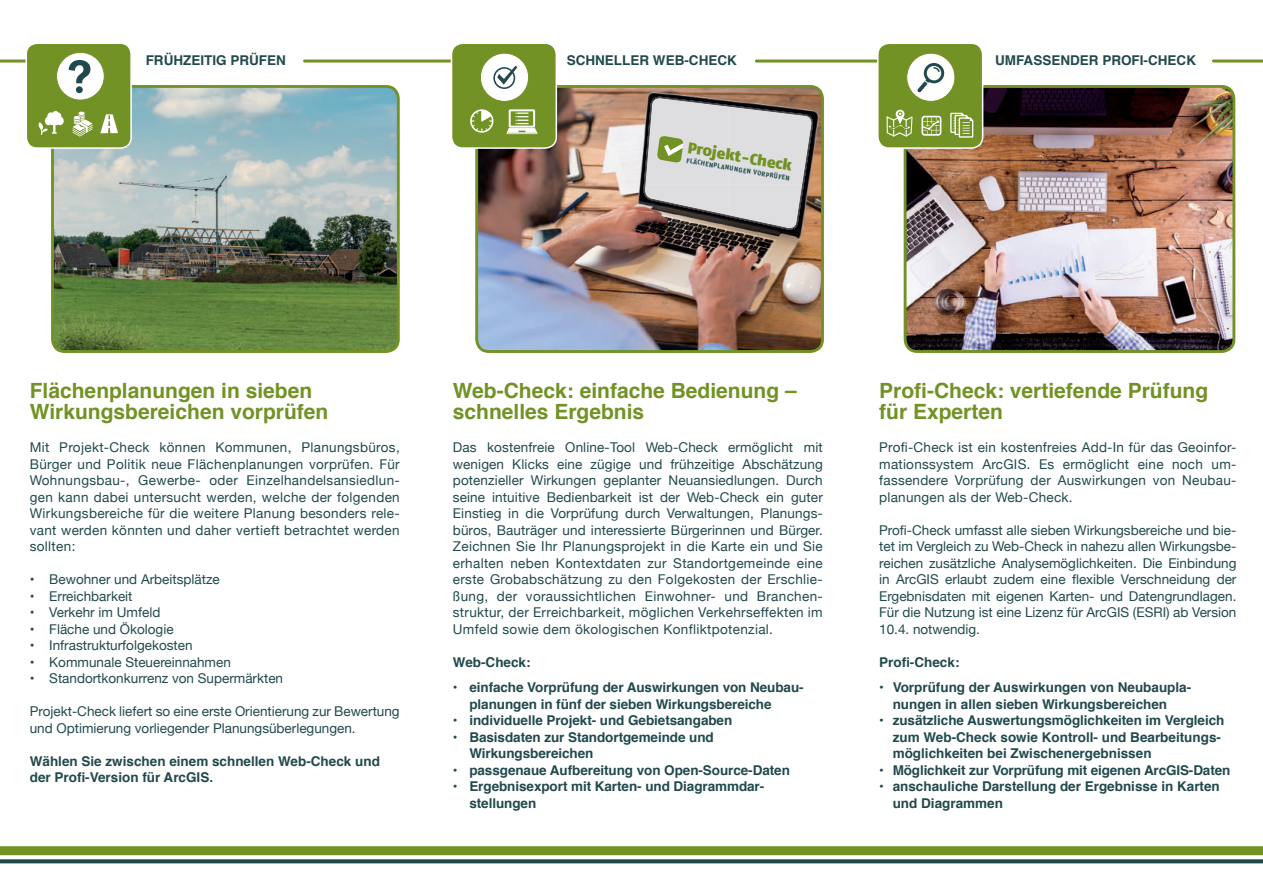
<style>
.page{position:relative;width:1263px;height:893px;background:#fff}
.page>*{position:absolute;margin:0;border:0;box-sizing:border-box;transform-origin:0 0}
.t1{font:700 21px/21px "Helvetica";color:#729225}
.t2{font:900 15.75px "Fago No";color:#729225}
.t3{font:13.5px/16.5px "Helvetica Neue";color:#21494d;text-align:justify}
.t4{font:700 13.5px/16.5px "Helvetica";letter-spacing:-.005em;color:#21494d}
.t5{font:6.75px "Fago No Bold Lf";color:#21494d}
.s1{font-size:12.9px}
</style>
<div class="page">
<img style="left:479px;top:89px;width:341px;height:260px">
<div style="left:475px;top:85px;width:349px;height:268px;border:3px solid #729225;border-radius:12px"></div>
<div style="left:686px;top:141px;width:85px;height:44px;background:#dedee0"></div>
<img style="left:645px;top:185px;width:83px;height:30px">
<img style="left:728px;top:185px;width:43px;height:43px">
<img style="left:729px;top:105px;width:84px;height:1px">
<img style="left:686px;top:225px;width:85px;height:1px">
<img style="left:648px;top:97px;width:81px;height:44px">
<img style="left:728px;top:106px;width:85px;height:35px">
<img style="left:643px;top:141px;width:43px;height:66px">
<img style="left:771px;top:141px;width:39px;height:88px">
<img style="left:686px;top:206px;width:85px;height:19px">
<hr style="left:0;top:60px;width:43px;height:3px;background:#729225">
<svg style="left:0;top:859px;width:1263px;height:4px;background:#315659"></svg>
<div style="left:0;top:846px;width:1263px;height:9px;background:#729225"></div>
<hr style="left:304px;top:60px;width:162px;height:3px;background:#729225">
<img style="left:55px;top:89px;width:341px;height:260px">
<div style="left:51px;top:85px;width:349px;height:268px;border:3px solid #729225;border-radius:12px"></div>
<div style="left:26px;top:43px;width:105px;height:105px;background:#729225;border-radius:11px"></div>
<div style="left:26px;top:43px;width:106px;height:106px;border:2px solid #fff;border-radius:11px"></div>
<div style="left:57px;top:52px;width:47px;height:48px;background:#fff;border-radius:50%"></div>
<div style="left:56px;top:52px;width:49px;height:48px;border:1px solid #729225;border-radius:50%"></div>
<svg style="left:69px;top:60px;width:21px;height:23px"></svg>
<div style="left:76px;top:86px;width:7px;height:7px;background:#21494d;border-radius:50%"></div>
<svg style="left:38px;top:111px;width:26px;height:24px"></svg>
<svg style="left:73px;top:111px;width:20px;height:26px"></svg>
<svg style="left:100px;top:114px;width:18px;height:20px"></svg>
<img style="left:906px;top:87px;width:327px;height:264px">
<div style="left:904px;top:85px;width:331px;height:268px;border:3px solid #729225;border-radius:12px"></div>
<hr style="left:1213px;top:60px;width:50px;height:3px;background:#729225">
<hr style="left:756px;top:60px;width:140px;height:3px;background:#729225">
<div style="left:878px;top:43px;width:105px;height:105px;background:#729225;border-radius:11px"></div>
<div style="left:877px;top:43px;width:106px;height:106px;border:2px solid #fff;border-radius:11px"></div>
<div style="left:907px;top:53px;width:48px;height:48px;background:#fff;border-radius:50%"></div>
<div style="left:906px;top:53px;width:49px;height:49px;border:1px solid #729225;border-radius:50%"></div>
<svg style="left:917px;top:63px;width:27px;height:29px"></svg>
<svg style="left:921px;top:116px;width:20px;height:20px"></svg>
<svg style="left:950px;top:113px;width:23px;height:25px"></svg>
<svg style="left:886px;top:110px;width:27px;height:27px"></svg>
<svg style="left:657px;top:135px;width:26px;height:28px"></svg>
<div style="left:451px;top:43px;width:105px;height:105px;background:#729225;border-radius:11px"></div>
<div style="left:451px;top:43px;width:106px;height:106px;border:2px solid #fff;border-radius:11px"></div>
<svg style="left:470px;top:109px;width:23px;height:24px"></svg>
<svg style="left:506px;top:109px;width:32px;height:25px"></svg>
<div style="left:480px;top:53px;width:49px;height:48px;background:#fff;border-radius:50%"></div>
<div style="left:480px;top:53px;width:49px;height:49px;border:1px solid #729225;border-radius:50%"></div>
<svg style="left:493px;top:66px;width:24px;height:23px"></svg>
<p class="t4" style="left:146px;top:53px;width:142px">FRÜHZEITIG PRÜFEN</p>
<p class="t4" style="left:567px;top:53px;width:172px">SCHNELLER WEB-CHECK</p>
<p class="t4" style="left:995px;top:53px;width:203px">UMFASSENDER PROFI-CHECK</p>
<p class="t2" style="left:690px;top:138px;width:107px;rotate:10deg">Projekt<span class="s1">-</span>Check</p>
<p class="t5" style="left:687px;top:156px;width:106px;rotate:10deg">FLÄCHENPLANUNGEN VORPRÜFEN</p>
<h1 class="t1" style="left:30px;top:381px;width:300px">Flächenplanungen in sieben<br>Wirkungsbereichen vorprüfen</h1>
<p class="t3" style="left:30px;top:440px;width:371px">Mit Projekt-Check können Kommunen, Planungsbüros, Bürger und Politik neue Flächenplanungen vorprüfen. Für Wohnungsbau-, Gewerbe- oder Einzelhandelsansiedlun&shy;gen kann dabei untersucht werden, welche der folgenden Wirkungsbereiche für die weitere Planung besonders rele&shy;vant werden könnten und daher vertieft betrachtet werden sollten:</p>
<p class="t3" style="left:30px;top:572px;width:191px">• Bewohner und Arbeitsplätze</p>
<p class="t3" style="left:30px;top:589px;width:104px">• Erreichbarkeit</p>
<p class="t3" style="left:30px;top:605px;width:132px">• Verkehr im Umfeld</p>
<p class="t3" style="left:30px;top:622px;width:145px">• Fläche und Ökologie</p>
<p class="t3" style="left:30px;top:638px;width:164px">• Infrastrukturfolgekosten</p>
<p class="t3" style="left:30px;top:655px;width:203px">• Kommunale Steuereinnahmen</p>
<p class="t3" style="left:30px;top:671px;width:255px">• Standortkonkurrenz von Supermärkten</p>
<p class="t3" style="left:30px;top:704px;width:371px">Projekt-Check liefert so eine erste Orientierung zur Bewertung und Optimierung vorliegender Planungsüberlegungen.</p>
<p class="t4" style="left:30px;top:753px;width:352px">Wählen Sie zwischen einem schnellen Web-Check und der Profi-Version für ArcGIS.</p>
<h1 class="t1" style="left:453px;top:381px;width:345px">Web-Check: einfache Bedienung – schnelles Ergebnis</h1>
<p class="t3" style="left:453px;top:440px;width:371px">Das kostenfreie Online-Tool Web-Check ermöglicht mit wenigen Klicks eine zügige und frühzeitige Abschätzung potenzieller Wirkungen geplanter Neuansiedlungen. Durch seine intuitive Bedienbarkeit ist der Web-Check ein guter Einstieg in die Vorprüfung durch Verwaltungen, Planungs&shy;büros, Bauträger und interessierte Bürgerinnen und Bürger.<br>Zeichnen Sie Ihr Planungsprojekt in die Karte ein und Sie erhalten neben Kontextdaten zur Standortgemeinde eine erste Grobabschätzung zu den Folgekosten der Erschlie&shy;ßung, der voraussichtlichen Einwohner- und Branchen&shy;struktur, der Erreichbarkeit, möglichen Verkehrseffekten im Umfeld sowie dem ökologischen Konfliktpotenzial.</p>
<p class="t4" style="left:453px;top:654px;width:79px">Web-Check:</p>
<p class="t4" style="left:469px;top:680px;width:336px;text-indent:-16px">• einfache Vorprüfung der Auswirkungen von Neubau&shy;planungen in fünf der sieben Wirkungsbereiche</p>
<p class="t4" style="left:453px;top:713px;width:281px">• individuelle Projekt- und Gebietsangaben</p>
<p class="t4" style="left:469px;top:729px;width:246px;text-indent:-16px">• Basisdaten zur Standortgemeinde und<br>Wirkungsbereichen</p>
<p class="t4" style="left:453px;top:762px;width:339px">• passgenaue Aufbereitung von Open-Source-Daten</p>
<p class="t4" style="left:469px;top:779px;width:296px;text-indent:-16px">• Ergebnisexport mit Karten- und Diagrammdar&shy;stellungen</p>
<h1 class="t1" style="left:879px;top:381px;width:331px">Profi-Check: vertiefende Prüfung für Experten</h1>
<p class="t3" style="left:879px;top:440px;width:359px">Profi-Check ist ein kostenfreies Add-In für das Geoinfor&shy;mationssystem ArcGIS. Es ermöglicht eine noch um&shy;fassendere Vorprüfung der Auswirkungen von Neubau&shy;planungen als der Web-Check.</p>
<p class="t3" style="left:879px;top:523px;width:359px">Profi-Check umfasst alle sieben Wirkungsbereiche und bie&shy;tet im Vergleich zu Web-Check in nahezu allen Wirkungsbe&shy;reichen zusätzliche Analysemöglichkeiten. Die Einbindung in ArcGIS erlaubt zudem eine flexible Verschneidung der Ergebnisdaten mit eigenen Karten- und Datengrundlagen.<br>Für die Nutzung ist eine Lizenz für ArcGIS (ESRI) ab Version 10.4. notwendig.</p>
<p class="t4" style="left:879px;top:654px;width:82px">Profi-Check:</p>
<p class="t4" style="left:893px;top:680px;width:300px;text-indent:-14px">• Vorprüfung der Auswirkungen von Neubaupla&shy;nungen in allen sieben Wirkungsbereichen</p>
<p class="t4" style="left:893px;top:713px;width:333px;text-indent:-14px">• zusätzliche Auswertungsmöglichkeiten im Vergleich zum Web-Check sowie Kontroll- und Bearbeitungs&shy;möglichkeiten bei Zwischenergebnissen</p>
<p class="t4" style="left:879px;top:762px;width:353px">• Möglichkeit zur Vorprüfung mit eigenen ArcGIS-Daten</p>
<p class="t4" style="left:893px;top:779px;width:329px;text-indent:-14px">• anschauliche Darstellung der Ergebnisse in Karten und Diagrammen</p>
</div>
